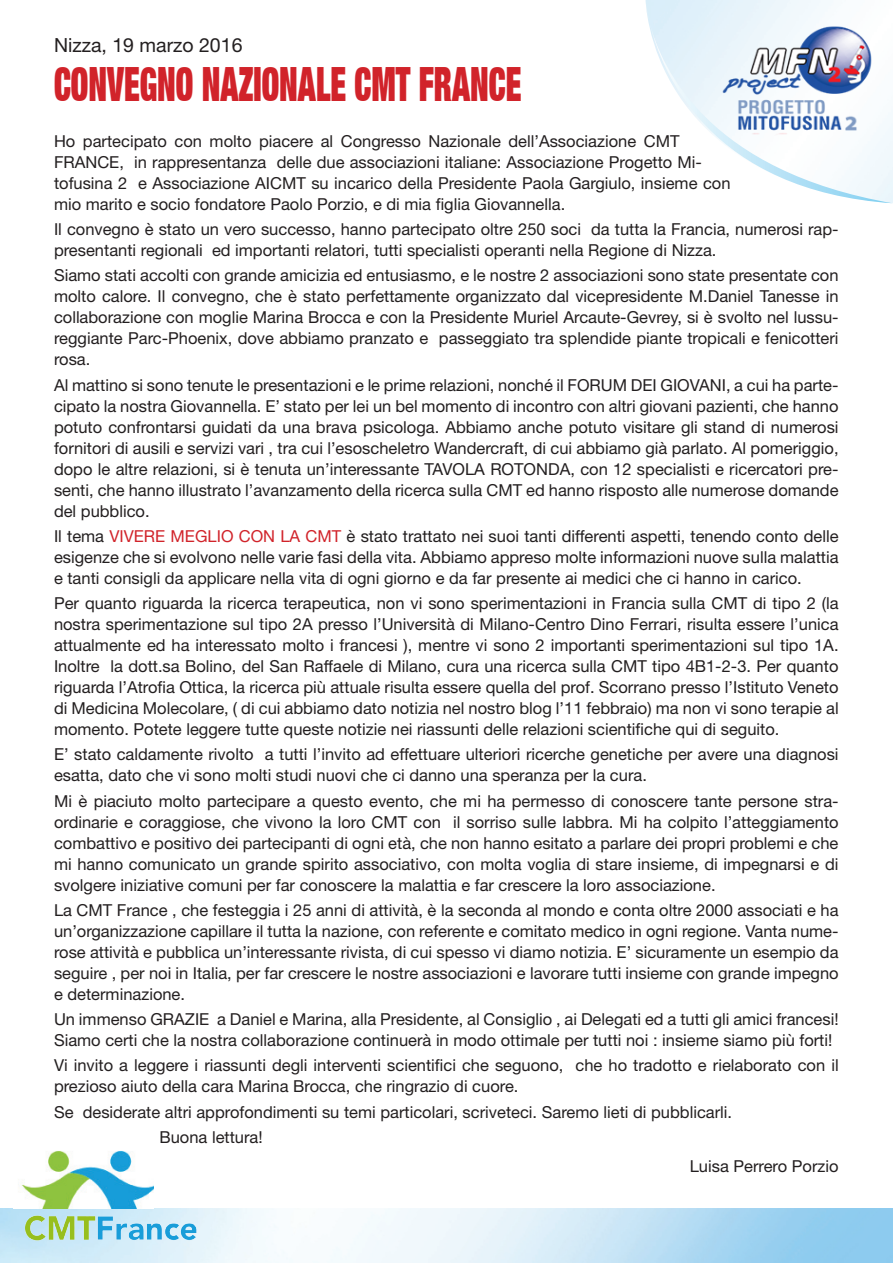
<style>
.page{position:relative;width:893px;height:1263px;background:#fff}
.page>*{position:absolute;margin:0;border:0;box-sizing:border-box;transform-origin:0 0}
.t1{font:900 expanded 47.25px "Helvetica Neue LT";color:#d1232a;scale:.67 1}
.t2{font:19.5px "Helvetica Neue LT Std";color:#231f20}
.t3{font:16.5px/21px "Helvetica Neue LT Std";color:#231f20;text-align:justify}
.s1{color:#d1232a}
</style>
<div class="page">
<img style="left:21px;top:1151px;width:132px;height:58px">
<svg style="left:646px;top:0;width:247px;height:203px"></svg>
<img style="left:22px;top:1210px;width:177px;height:34px">
<p class="t2" style="left:54px;top:33px;width:190px">Nizza, 19 marzo 2016</p>
<p class="t1" style="left:54px;top:54px;width:699px">CONVEGNO NAZIONALE CMT FRANCE</p>
<p class="t3" style="left:54px;top:130px;width:678px;text-align:left">Ho partecipato con molto piacere al Congresso Nazionale dell’Associazione CMT FRANCE, in rappresentanza delle due associazioni italiane: Associazione Progetto Mi&shy;tofusina 2 e Associazione AICMT su incarico della Presidente Paola Gargiulo, insieme con mio marito e socio fondatore Paolo Porzio, e di mia figlia Giovannella.</p>
<p class="t3" style="left:54px;top:218px;width:786px">Il convegno è stato un vero successo, hanno partecipato oltre 250 soci da tutta la Francia, numerosi rap&shy;presentanti regionali ed importanti relatori, tutti specialisti operanti nella Regione di Nizza.</p>
<p class="t3" style="left:54px;top:265px;width:786px">Siamo stati accolti con grande amicizia ed entusiasmo, e le nostre 2 associazioni sono state presentate con molto calore. Il convegno, che è stato perfettamente organizzato dal vicepresidente M.Daniel Tanesse in collaborazione con moglie Marina Brocca e con la Presidente Muriel Arcaute-Gevrey, si è svolto nel lussu&shy;reggiante Parc-Phoenix, dove abbiamo pranzato e passeggiato tra splendide piante tropicali e fenicotteri rosa.</p>
<p class="t3" style="left:54px;top:374px;width:786px">Al mattino si sono tenute le presentazioni e le prime relazioni, nonché il FORUM DEI GIOVANI, a cui ha parte&shy;cipato la nostra Giovannella. E’ stato per lei un bel momento di incontro con altri giovani pazienti, che hanno potuto confrontarsi guidati da una brava psicologa. Abbiamo anche potuto visitare gli stand di numerosi fornitori di ausili e servizi vari , tra cui l’esoscheletro Wandercraft, di cui abbiamo già parlato. Al pomeriggio, dopo le altre relazioni, si è tenuta un’interessante TAVOLA ROTONDA, con 12 specialisti e ricercatori pre&shy;senti, che hanno illustrato l’avanzamento della ricerca sulla CMT ed hanno risposto alle numerose domande del pubblico.</p>
<p class="t3" style="left:54px;top:525px;width:786px">Il tema <span class="s1">VIVERE MEGLIO CON LA CMT</span> è stato trattato nei suoi tanti differenti aspetti, tenendo conto delle esigenze che si evolvono nelle varie fasi della vita. Abbiamo appreso molte informazioni nuove sulla malattia e tanti consigli da applicare nella vita di ogni giorno e da far presente ai medici che ci hanno in carico.</p>
<p class="t3" style="left:54px;top:593px;width:786px">Per quanto riguarda la ricerca terapeutica, non vi sono sperimentazioni in Francia sulla CMT di tipo 2 (la nostra sperimentazione sul tipo 2A presso l’Università di Milano-Centro Dino Ferrari, risulta essere l’unica attualmente ed ha interessato molto i francesi ), mentre vi sono 2 importanti sperimentazioni sul tipo 1A.<br>Inoltre la dott.sa Bolino, del San Raffaele di Milano, cura una ricerca sulla CMT tipo 4B1-2-3. Per quanto riguarda l’Atrofia Ottica, la ricerca più attuale risulta essere quella del prof. Scorrano presso l’Istituto Veneto di Medicina Molecolare, ( di cui abbiamo dato notizia nel nostro blog l’11 febbraio) ma non vi sono terapie al momento. Potete leggere tutte queste notizie nei riassunti delle relazioni scientifiche qui di seguito.</p>
<p class="t3" style="left:54px;top:744px;width:786px">E’ stato caldamente rivolto a tutti l’invito ad effettuare ulteriori ricerche genetiche per avere una diagnosi esatta, dato che vi sono molti studi nuovi che ci danno una speranza per la cura.</p>
<p class="t3" style="left:54px;top:790px;width:786px">Mi è piaciuto molto partecipare a questo evento, che mi ha permesso di conoscere tante persone stra&shy;ordinarie e coraggiose, che vivono la loro CMT con il sorriso sulle labbra. Mi ha colpito l’atteggiamento combattivo e positivo dei partecipanti di ogni età, che non hanno esitato a parlare dei propri problemi e che mi hanno comunicato un grande spirito associativo, con molta voglia di stare insieme, di impegnarsi e di svolgere iniziative comuni per far conoscere la malattia e far crescere la loro associazione.</p>
<p class="t3" style="left:54px;top:899px;width:786px">La CMT France , che festeggia i 25 anni di attività, è la seconda al mondo e conta oltre 2000 associati e ha un’organizzazione capillare il tutta la nazione, con referente e comitato medico in ogni regione. Vanta nume&shy;rose attività e pubblica un’interessante rivista, di cui spesso vi diamo notizia. E’ sicuramente un esempio da seguire , per noi in Italia, per far crescere le nostre associazioni e lavorare tutti insieme con grande impegno e determinazione.</p>
<p class="t3" style="left:54px;top:1009px;width:786px">Un immenso GRAZIE a Daniel e Marina, alla Presidente, al Consiglio , ai Delegati ed a tutti gli amici francesi!<br>Siamo certi che la nostra collaborazione continuerà in modo ottimale per tutti noi : insieme siamo più forti!</p>
<p class="t3" style="left:54px;top:1055px;width:786px">Vi invito a leggere i riassunti degli interventi scientifici che seguono, che ho tradotto e rielaborato con il prezioso aiuto della cara Marina Brocca, che ringrazio di cuore.</p>
<p class="t3" style="left:54px;top:1101px;width:680px">Se desiderate altri approfondimenti su temi particolari, scriveteci. Saremo lieti di pubblicarli.</p>
<p class="t3" style="left:159px;top:1126px;width:105px">Buona lettura!</p>
<p class="t3" style="left:690px;top:1155px;width:150px">Luisa Perrero Porzio</p>
</div>
